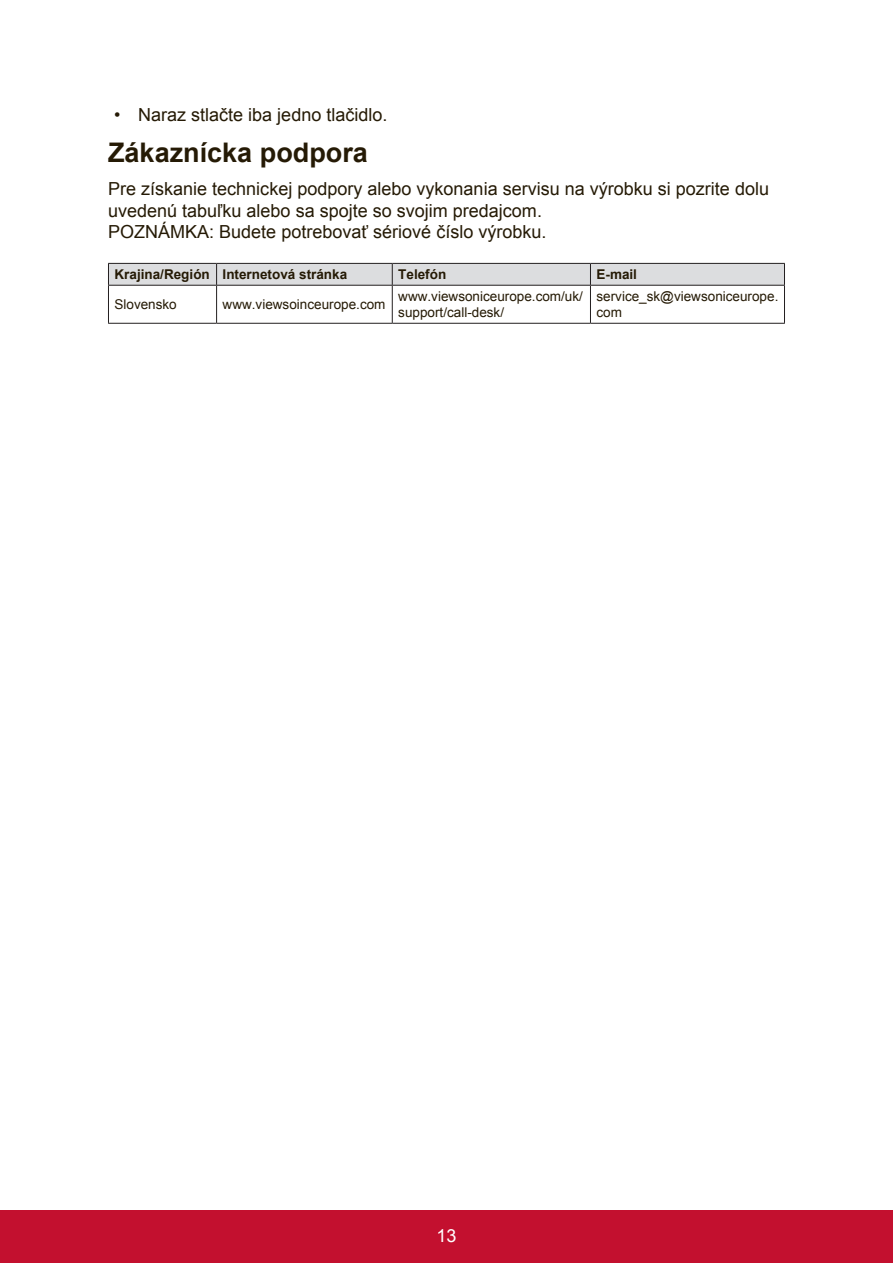
<style>
.page{position:relative;width:893px;height:1263px;background:#fff}
.page>*{position:absolute;margin:0;border:0;box-sizing:border-box;transform-origin:0 0}
.t1{font:700 27px "Arial";color:#251a05}
.t2{font:18px/21.6px "Arial";color:#251a05}
.t3{font:18px "Arial";color:#fff}
.t4{font:13.5px/16.2px "Arial";color:#251a05}
.t5{font:700 13.5px "Arial";color:#251a05}
</style>
<div class="page">
<div style="left:0;top:1210px;width:892px;height:53px;background:#c3102f"></div>
<svg style="left:108px;top:263px;width:676px;height:22px;background:#d1d1d3"></svg>
<hr style="left:108px;top:285px;width:108px;height:1px;background:#231f20">
<hr style="left:108px;top:285px;width:1px;height:38px;background:#231f20">
<hr style="left:216px;top:285px;width:176px;height:1px;background:#231f20">
<hr style="left:216px;top:285px;width:1px;height:38px;background:#231f20">
<hr style="left:392px;top:285px;width:198px;height:1px;background:#231f20">
<hr style="left:392px;top:285px;width:1px;height:38px;background:#231f20">
<hr style="left:590px;top:285px;width:194px;height:1px;background:#231f20">
<hr style="left:590px;top:285px;width:1px;height:38px;background:#231f20">
<hr style="left:783px;top:285px;width:1px;height:38px;background:#231f20">
<hr style="left:108px;top:323px;width:108px;height:1px;background:#231f20">
<hr style="left:216px;top:323px;width:176px;height:1px;background:#231f20">
<hr style="left:392px;top:323px;width:198px;height:1px;background:#231f20">
<hr style="left:590px;top:323px;width:194px;height:1px;background:#231f20">
<p class="t2" style="left:114px;top:104px;width:275px">• Naraz stlačte iba jedno tlačidlo.</p>
<h1 class="t1" style="left:108px;top:134px;width:261px">Zákaznícka podpora</h1>
<p class="t2" style="left:108px;top:178px;width:662px">Pre získanie technickej podpory alebo vykonania servisu na výrobku si pozrite dolu uvedenú tabuľku alebo sa spojte so svojim predajcom.<br>POZNÁMKA: Budete potrebovať sériové číslo výrobku.</p>
<p class="t5" style="left:114px;top:265px;width:234px">Krajina/Región Internetová stránka</p>
<p class="t5" style="left:398px;top:265px;width:50px">Telefón</p>
<p class="t5" style="left:596px;top:265px;width:42px">E-mail</p>
<p class="t4" style="left:114px;top:296px;width:64px">Slovensko</p>
<p class="t4" style="left:222px;top:296px;width:164px">www.viewsoinceurope.com</p>
<p class="t4" style="left:398px;top:288px;width:186px">www.viewsoniceurope.com/uk/ support/call-desk/</p>
<p class="t4" style="left:596px;top:288px;width:183px">service_sk@viewsoniceurope. com</p>
<p class="t3" style="left:436px;top:1223px;width:22px">13</p>
</div>
